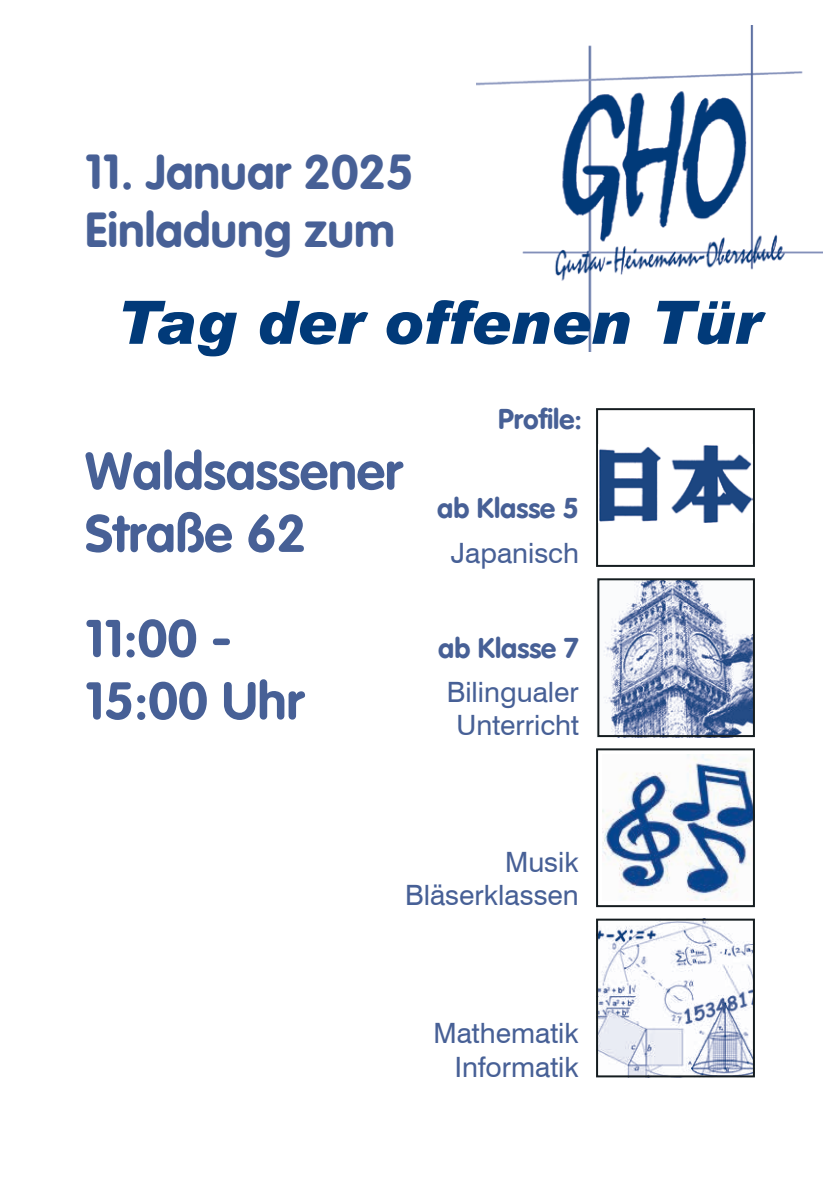
<style>
.page{position:relative;width:840px;height:1191px;background:#fff}
.page>*{position:absolute;margin:0;border:0;box-sizing:border-box;transform-origin:0 0}
.t1{font:italic 900 60px "Arial";color:#013a79}
.t2{font:52px/62.4px "VAG Rounded Bold";color:#476096}
.t3{font:48px/57.6px "VAG Rounded Bold";color:#476096}
.t4{font:28px/33.6px "Swiss 721 BT";color:#476096;text-align:right}
.t5{font:28px "VAG Rounded Bold";color:#476096}
</style>
<div class="page">
<img style="left:598px;top:921px;width:153px;height:153px">
<img style="left:602px;top:754px;width:149px;height:147px">
<img style="left:603px;top:581px;width:148px;height:153px">
<div style="left:595px;top:408px;width:159px;height:159px;border:2px solid #141c1f"></div>
<img style="left:599px;top:445px;width:152px;height:78px">
<div style="left:595px;top:918px;width:159px;height:159px;border:2px solid #141c1f"></div>
<div style="left:597px;top:578px;width:157px;height:159px;border:2px solid #141c1f"></div>
<div style="left:595px;top:748px;width:159px;height:159px;border:2px solid #141c1f"></div>
<img style="left:476px;top:25px;width:346px;height:326px">
<h3 class="t3" style="left:85px;top:143px;width:330px">11. Januar 2025<br>Einladung zum</h3>
<h1 class="t1" style="left:116px;top:285px;width:645px">Tag der offenen Tür</h1>
<h2 class="t2" style="left:85px;top:439px;width:318px">Waldsassener<br>Straße 62</h2>
<h2 class="t2" style="left:85px;top:607px;width:220px">11:00 -<br>15:00 Uhr</h2>
<p class="t5" style="left:498px;top:403px;width:85px">Profile:</p>
<p class="t5" style="left:437px;top:491px;width:143px">ab Klasse 5</p>
<p class="t4" style="left:450px;top:536px;width:129px">Japanisch</p>
<p class="t5" style="left:438px;top:631px;width:142px">ab Klasse 7</p>
<p class="t4" style="left:446px;top:675px;width:133px;text-align:center">Bilingualer<br>Unterricht</p>
<p class="t4" style="left:405px;top:844px;width:175px">Musik<br>Bläserklassen</p>
<p class="t4" style="left:433px;top:1016px;width:147px">Mathematik<br>Informatik</p>
</div>
